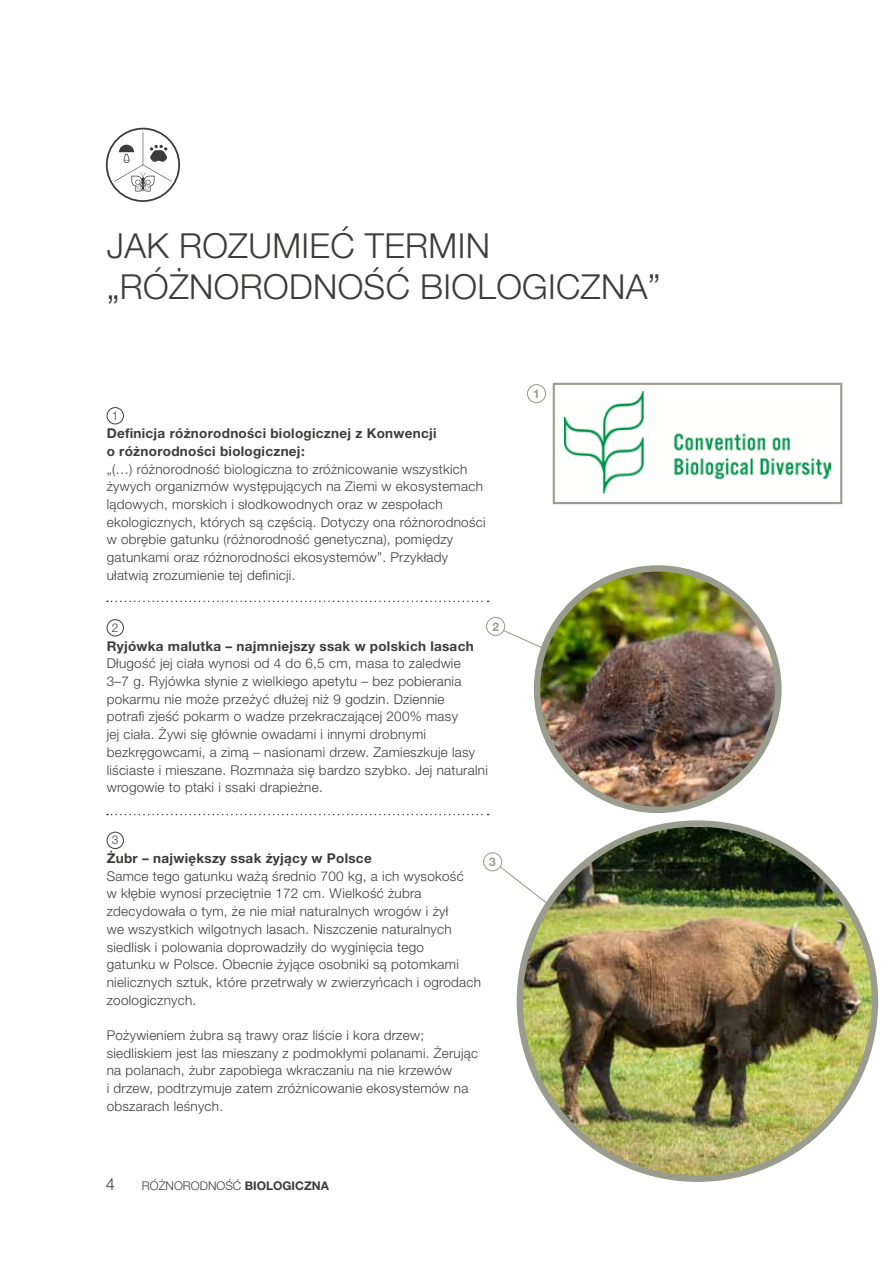
<style>
.page{position:relative;width:893px;height:1263px;background:#fff}
.page>*{position:absolute;margin:0;border:0;box-sizing:border-box;transform-origin:0 0}
.t1{font:300 34.5px "Helvetica Neue LT Pro";letter-spacing:.01em;color:#3c3c3b}
.t2{font:300 16.5px "Helvetica Neue LT Pro";color:#3c3c3b}
.t3{font:300 13.5px/17.7px "Helvetica Neue LT Pro";letter-spacing:.02em;color:#3c3c3b}
.t4{font:700 13.5px/17.7px "Helvetica Neue LT Pro";letter-spacing:.02em;color:#3c3c3b}
.t5{font:300 12px "Helvetica Neue LT Pro";color:#3c3c3b}
.t6{font:700 12px "Helvetica Neue LT Pro";color:#3c3c3b}
.t7{font:700 12px "Helvetica Neue LT Pro";color:#9a9c8e}
.s1{font-weight:300}
</style>
<div class="page">
<svg style="left:106px;top:128px;width:74px;height:74px"></svg>
<svg style="left:107px;top:601px;width:382px;height:1px"></svg>
<svg style="left:107px;top:814px;width:382px;height:1px"></svg>
<div style="left:107px;top:407px;width:17px;height:17px;border:1px solid #3c3c3b;border-radius:50%"></div>
<div style="left:107px;top:619px;width:17px;height:17px;border:1px solid #3c3c3b;border-radius:50%"></div>
<div style="left:107px;top:832px;width:17px;height:17px;border:1px solid #3c3c3b;border-radius:50%"></div>
<div style="left:527px;top:384px;width:19px;height:19px;border:1px solid #9a9c8e;border-radius:50%"></div>
<img style="left:537px;top:568px;width:241px;height:242px;border-radius:121px">
<div style="left:534px;top:565px;width:248px;height:248px;border:6px solid #9a9c8e;border-radius:50%"></div>
<img style="left:520px;top:827px;width:355px;height:352px">
<svg style="left:499px;top:865px;width:49px;height:39px"></svg>
<svg style="left:502px;top:630px;width:41px;height:19px"></svg>
<div style="left:486px;top:617px;width:19px;height:19px;border:1px solid #9a9c8e;border-radius:50%"></div>
<div style="left:483px;top:852px;width:19px;height:19px;border:1px solid #9a9c8e;border-radius:50%"></div>
<img style="left:564px;top:391px;width:267px;height:102px">
<div style="left:553px;top:383px;width:289px;height:121px;border:2px solid #9a9c8e"></div>
<h1 class="t1" style="left:107px;top:224px;width:95px">Jak rozumie</h1>
<h1 class="t1" style="left:330px;top:224px;width:57px">ć termin</h1>
<h1 class="t1" style="left:107px;top:266px;width:108px">„różnorodno</h1>
<h1 class="t1" style="left:364px;top:266px;width:79px">ść biologiczna</h1>
<h1 class="t1" style="left:648px;top:266px;width:14px">”</h1>
<p class="t5" style="left:112px;top:408px;width:8px">1</p>
<p class="t4" style="left:107px;top:424px;width:331px">Definicja różnorodności biologicznej z Konwencji o różnorodności biologicznej:</p>
<p class="t3" style="left:107px;top:460px;width:380px">„(…) różnorodność biologiczna to zróżnicowanie wszystkich żywych organizmów występujących na Ziemi w ekosystemach lądowych, morskich i słodkowodnych oraz w zespołach ekologicznych, których są częścią. Dotyczy ona różnorodności w obrębie gatunku (różnorodność genetyczna), pomiędzy gatunkami oraz różnorodności ekosystemów”. Przykłady ułatwią zrozumienie tej definicji.</p>
<p class="t5" style="left:112px;top:620px;width:8px">2</p>
<p class="t7" style="left:492px;top:619px;width:8px">2</p>
<p class="t4" style="left:107px;top:637px;width:368px">Ryjówka malutka – najmniejszy ssak w polskich lasach</p>
<p class="t3" style="left:107px;top:654px;width:383px">Długość jej ciała wynosi od 4 do 6,5 cm, masa to zaledwie<br>3–7 g. Ryjówka słynie z wielkiego apetytu – bez pobierania pokarmu nie może przeżyć dłużej niż 9 godzin. Dziennie<br>potrafi zjeść pokarm o wadze przekraczającej 200% masy<br>jej ciała. Żywi się głównie owadami i innymi drobnymi bezkręgowcami, a zimą – nasionami drzew. Zamieszkuje lasy liściaste i mieszane. Rozmnaża się bardzo szybko. Jej naturalni wrogowie to ptaki i ssaki drapieżne.</p>
<p class="t5" style="left:112px;top:833px;width:8px">3</p>
<p class="t4" style="left:107px;top:849px;width:266px">Żubr – największy ssak żyjący w Polsce</p>
<p class="t3" style="left:107px;top:867px;width:376px">Samce tego gatunku ważą średnio 700 kg, a ich wysokość<br>w kłębie wynosi przeciętnie 172 cm. Wielkość żubra zdecydowała o tym, że nie miał naturalnych wrogów i żył<br>we wszystkich wilgotnych lasach. Niszczenie naturalnych siedlisk i polowania doprowadziły do wyginięcia tego<br>gatunku w Polsce. Obecnie żyjące osobniki są potomkami nielicznych sztuk, które przetrwały w zwierzyńcach i ogrodach zoologicznych.</p>
<p class="t3" style="left:107px;top:1026px;width:373px">Pożywieniem żubra są trawy oraz liście i kora drzew; siedliskiem jest las mieszany z podmokłymi polanami. Żerując na polanach, żubr zapobiega wkraczaniu na nie krzewów<br>i drzew, podtrzymuje zatem zróżnicowanie ekosystemów na obszarach leśnych.</p>
<p class="t7" style="left:489px;top:854px;width:8px">3</p>
<p class="t2" style="left:106px;top:1174px;width:11px">4</p>
<p class="t5" style="left:142px;top:1178px;width:34px">Różnorodno</p>
<p class="t6" style="left:225px;top:1178px;width:36px"><span class="s1">ść</span> biologic</p>
<p class="t6" style="left:304px;top:1178px;width:26px">zna</p>
<p class="t7" style="left:533px;top:386px;width:8px">1</p>
</div>
